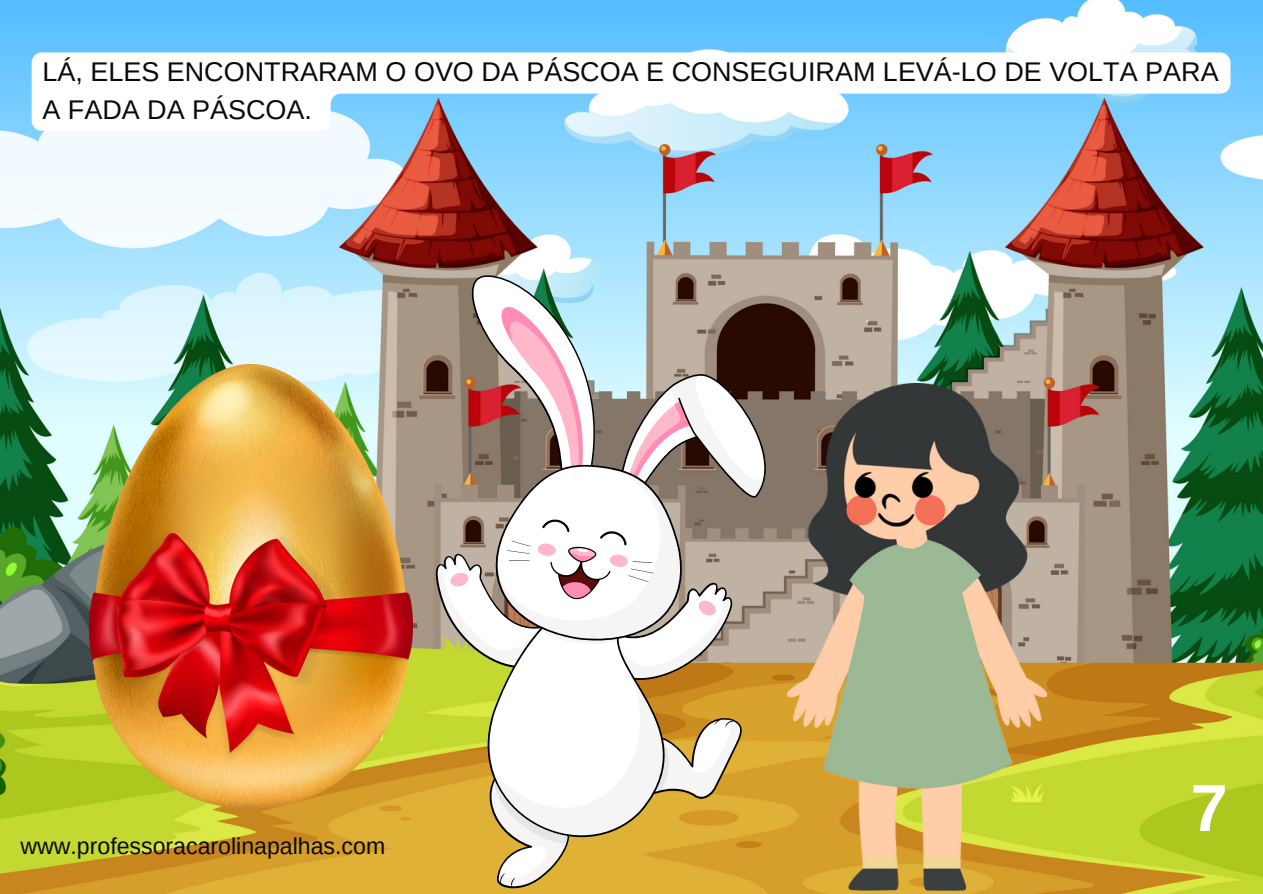
<style>
.page{position:relative;width:1263px;height:894px;background:#fff}
.page>*{position:absolute;margin:0;border:0;box-sizing:border-box;transform-origin:0 0}
.t1{font:700 66.6px "Arimo";color:#fff}
.t2{font:27px/37px "Arimo";color:#0a0a0a}
.t3{font:23.1px "Arimo";color:#0a0a0a}
</style>
<div class="page">
<img style="left:0;top:0;width:1263px;height:893px">
<img style="left:787px;top:383px;width:260px;height:510px">
<svg style="left:435px;top:274px;width:352px;height:618px;background:#ab8b50"></svg>
<svg style="left:435px;top:275px;width:336px;height:613px"></svg>
<img style="left:89px;top:365px;width:323px;height:443px">
<svg style="left:32px;top:52px;width:1198px;height:79px"></svg>
<p class="t2" style="left:42px;top:54px;width:1178px">LÁ, ELES ENCONTRARAM O OVO DA PÁSCOA E CONSEGUIRAM LEVÁ-LO DE VOLTA PARA<br>A FADA DA PÁSCOA.</p>
<p class="t3" style="left:20px;top:833px;width:366px">www.professoracarolinapalhas.com</p>
<h1 class="t1" style="left:1191px;top:770px;width:39px">7</h1>
</div>
